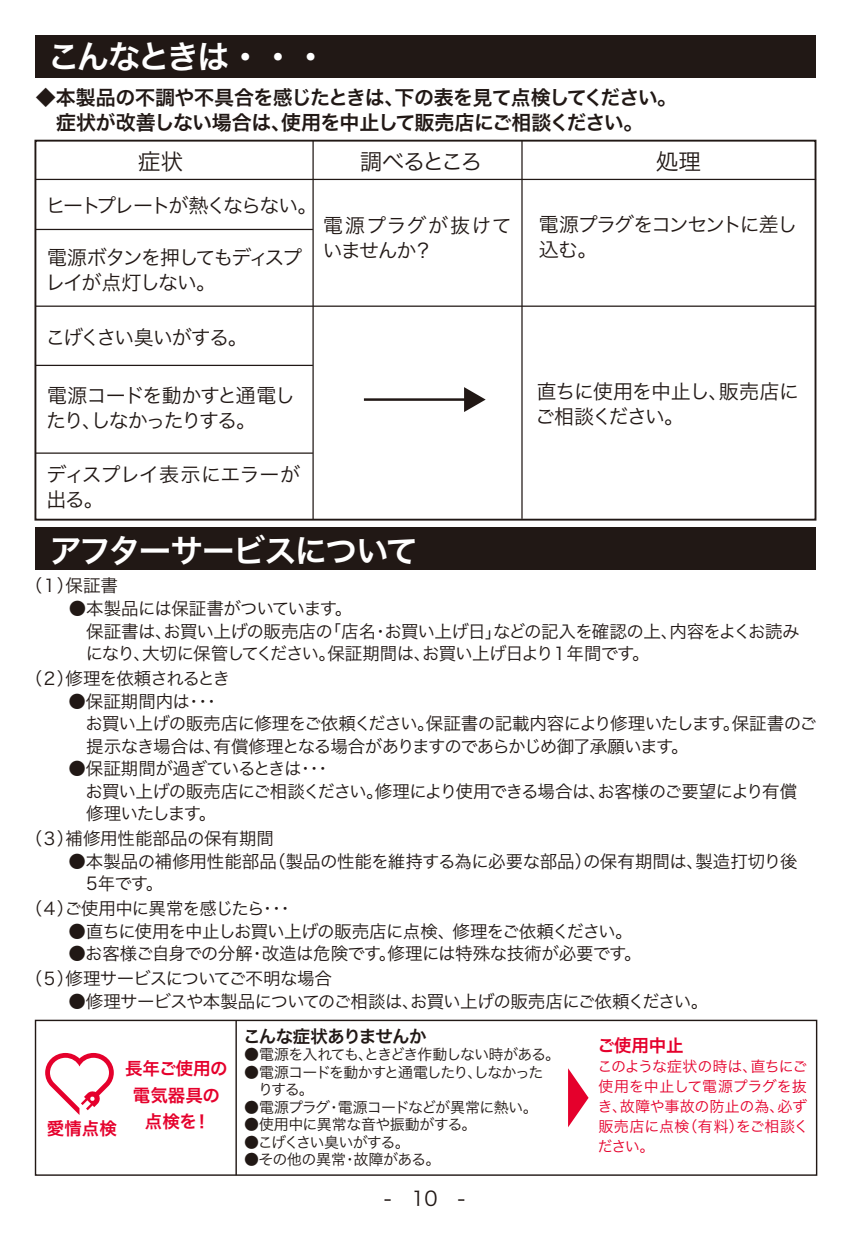
<style>
.page{position:relative;width:851px;height:1241px;background:#fff}
.page>*{position:absolute;margin:0;border:0;box-sizing:border-box;transform-origin:0 0}
.t1{font:32.5px "Hira Kaku Pro W6";letter-spacing:-.065em;color:#fff}
.t2{font:22.5px "Hira Kaku Pro W3";letter-spacing:-.07em;color:#211815}
.t3{font:20px/25px "Hira Kaku Pro N W6";letter-spacing:-.035em;color:#211815}
.t4{font:20px/25px "Hira Kaku Pro W3";letter-spacing:-.07em;color:#211815}
.t5{font:20px/25px "Hira Kaku Pro W3";letter-spacing:-.09em;color:#211815}
.t6{font:20px/25px "Hira Kaku Pro W3";letter-spacing:-.04em;color:#211815}
.t7{font:20px/25px "Hira Kaku Pro W3";letter-spacing:-.03em;color:#211815}
.t8{font:20px "Hira Kaku Pro W3";letter-spacing:-.1em;color:#211815}
.t9{font:20px/25px "Hira Kaku Pro W3";letter-spacing:.02em;color:#211815}
.t10{font:20px "Hira Kaku Pro W3";letter-spacing:-.095em;color:#211815}
.t11{font:17.5px/22.5px "Hira Kaku Pro W3";letter-spacing:-.035em;color:#211815}
.t12{font:17.5px/22.5px "Hira Kaku Pro W3";letter-spacing:-.015em;color:#211815}
.t13{font:17.5px/26.2px "Hira Kaku Pro W6";letter-spacing:-.01em;color:#e5002c;text-align:center}
.t14{font:17.5px "Hira Kaku Pro W3";color:#211815}
.t15{font:17.5px "Hira Kaku Pro W3";letter-spacing:-.055em;color:#211815}
.t16{font:17.5px "Hira Kaku Pro W6";letter-spacing:-.045em;color:#211815}
.t17{font:15px/20px "Hira Kaku Pro W3";letter-spacing:-.015em;color:#e5002c}
.t18{font:15px "Hira Kaku Pro W3";letter-spacing:-.055em;color:#211815}
.t19{font:15px "Hira Kaku Pro W3";letter-spacing:-.03em;color:#211815}
.t20{font:15px/17.5px "Hira Kaku Pro W3";letter-spacing:-.09em;color:#211815}
.t21{font:15px "Hira Kaku Pro W3";letter-spacing:-.095em;color:#211815}
</style>
<div class="page">
<div style="left:35px;top:1019px;width:782px;height:156px;border:1px solid #211815"></div>
<div style="left:36px;top:527px;width:779px;height:42px;background:#211815"></div>
<svg style="left:568px;top:1068px;width:20px;height:59px"></svg>
<svg style="left:45px;top:1052px;width:69px;height:62px"></svg>
<hr style="left:235px;top:1020px;width:2px;height:154px;background:#211815">
<div style="left:35px;top:35px;width:780px;height:43px;background:#211815"></div>
<hr style="left:36px;top:179px;width:780px;height:1px;background:#211815">
<hr style="left:35px;top:229px;width:278px;height:1px;background:#211815">
<hr style="left:35px;top:305px;width:780px;height:2px;background:#211815">
<hr style="left:35px;top:365px;width:278px;height:1px;background:#211815">
<hr style="left:35px;top:452px;width:278px;height:1px;background:#211815">
<hr style="left:312px;top:141px;width:2px;height:378px;background:#211815">
<hr style="left:521px;top:140px;width:1px;height:378px;background:#211815">
<div style="left:34px;top:140px;width:782px;height:380px;border:2px solid #211815"></div>
<hr style="left:364px;top:398px;width:103px;height:3px;background:#211815">
<svg style="left:464px;top:387px;width:21px;height:25px"></svg>
<h1 class="t1" style="left:48px;top:27px;width:281px">こんなときは・・・</h1>
<p class="t3" style="left:56px;top:84px;width:622px;text-indent:-20px">◆本製品の不調や不具合を感じたときは、下の表を見て点検してください。症状が改善しない場合は、使用を中止して販売店にご相談ください。</p>
<p class="t2" style="left:138px;top:141px;width:46px">症状</p>
<p class="t2" style="left:359px;top:141px;width:124px">調べるところ</p>
<p class="t2" style="left:655px;top:141px;width:46px">処理</p>
<p class="t8" style="left:46px;top:187px;width:273px">ヒートプレートが熱くならない。</p>
<p class="t5" style="left:46px;top:243px;width:258px">電源ボタンを押してもディスプレイが点灯しない。</p>
<p class="t10" style="left:45px;top:320px;width:204px">こげくさい臭いがする。</p>
<p class="t4" style="left:46px;top:381px;width:250px">電源コードを動かすと通電したり、しなかったりする。</p>
<p class="t7" style="left:46px;top:460px;width:255px">ディスプレイ表示にエラーが出る。</p>
<p class="t9" style="left:322px;top:212px;width:191px">電源プラグが抜けていませんか？</p>
<p class="t4" style="left:539px;top:211px;width:260px">電源プラグをコンセントに差し込む。</p>
<p class="t6" style="left:535px;top:378px;width:265px">直ちに使用を中止し、販売店にご相談ください。</p>
<h1 class="t1" style="left:49px;top:521px;width:370px">アフターサービスについて</h1>
<p class="t11" style="left:25px;top:573px;width:95px">（１）保証書</p>
<p class="t11" style="left:69px;top:596px;width:732px">●本製品には保証書がついています。<br>　保証書は、お買い上げの販売店の「店名・お買い上げ日」などの記入を確認の上、内容をよくお読み　になり、大切に保管してください。保証期間は、お買い上げ日より１年間です。</p>
<p class="t15" style="left:25px;top:662px;width:207px">（２）修理を依頼されるとき</p>
<p class="t11" style="left:69px;top:688px;width:749px">●保証期間内は・・・<br>　お買い上げの販売店に修理をご依頼ください。保証書の記載内容により修理いたします。保証書のご　提示なき場合は、有償修理となる場合がありますのであらかじめ御了承願います。</p>
<p class="t11" style="left:69px;top:756px;width:747px">●保証期間が過ぎているときは・・・<br>　お買い上げの販売店にご相談ください。修理により使用できる場合は、お客様のご要望により有償　　修理いたします。</p>
<p class="t14" style="left:25px;top:822px;width:250px">（３）補修用性能部品の保有期間</p>
<p class="t12" style="left:69px;top:848px;width:747px">●本製品の補修用性能部品（製品の性能を維持する為に必要な部品）の保有期間は、製造打切り後　　5年です。</p>
<p class="t11" style="left:25px;top:896px;width:270px">（４）ご使用中に異常を感じたら・・・</p>
<p class="t11" style="left:69px;top:918px;width:565px">●直ちに使用を中止しお買い上げの販売店に点検、修理をご依頼ください。</p>
<p class="t11" style="left:25px;top:939px;width:618px;line-height:25px;text-indent:44px">●お客様ご自身での分解・改造は危険です。修理には特殊な技術が必要です。（５）修理サービスについてご不明な場合</p>
<p class="t11" style="left:69px;top:988px;width:641px">●修理サービスや本製品についてのご相談は、お買い上げの販売店にご依頼ください。</p>
<p class="t13" style="left:47px;top:1114px;width:71px">愛情点検</p>
<p class="t13" style="left:125px;top:1054px;width:104px">長年ご使用の電気器具の点検を！</p>
<p class="t16" style="left:243px;top:1019px;width:185px">こんな症状ありませんか</p>
<p class="t18" style="left:244px;top:1040px;width:317px">●電源を入れても、ときどき作動しない時がある。</p>
<p class="t20" style="left:258px;top:1061px;width:287px;text-indent:-14px">●電源コードを動かすと通電したり、しなかったりする。</p>
<p class="t18" style="left:244px;top:1093px;width:295px">●電源プラグ・電源コードなどが異常に熱い。</p>
<p class="t19" style="left:244px;top:1110px;width:234px">●使用中に異常な音や振動がする。</p>
<p class="t21" style="left:244px;top:1128px;width:167px">●こげくさい臭いがする。</p>
<p class="t19" style="left:244px;top:1145px;width:198px">●その他の異常・故障がある。</p>
<p class="t4" style="left:384px;top:1183px;width:82px">- 10 -</p>
<p class="t13" style="left:597px;top:1031px;width:88px">ご使用中止</p>
<p class="t17" style="left:597px;top:1055px;width:213px">このような症状の時は、直ちにご使用を中止して電源プラグを抜き、故障や事故の防止の為、必ず販売店に点検（有料）をご相談ください。</p>
</div>
